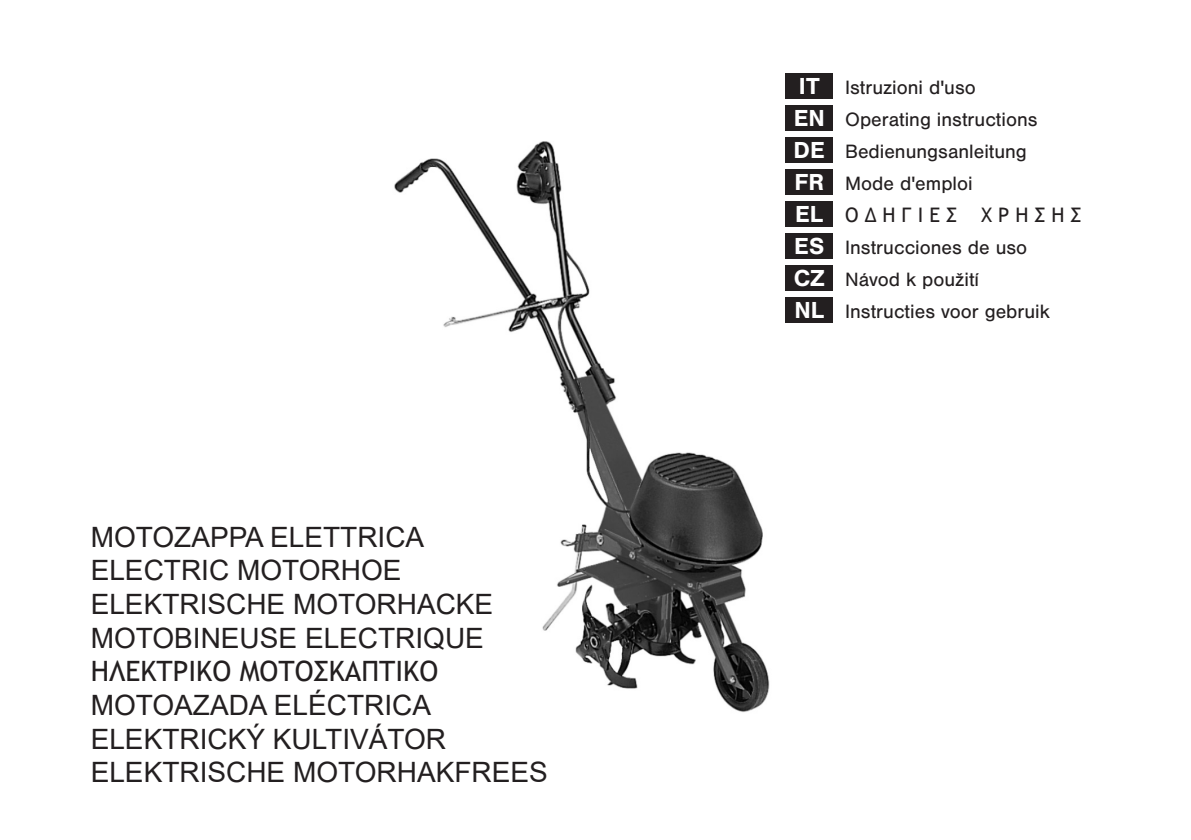
<style>
.page{position:relative;width:1191px;height:840px;background:#fff}
.page>*{position:absolute;margin:0;border:0;box-sizing:border-box;transform-origin:0 0}
.t1{font:28px "Arial";color:#231f20}
.t2{font:28px "Trebuchet MS";color:#231f20}
.t3{font:700 24px "Nimbus San";color:#fff}
.t4{font:20px "Nimbus San";color:#231f20}
.t5{font:20px "Trebuchet MS";color:#231f20}
</style>
<div class="page">
<img style="left:394px;top:130px;width:400px;height:582px">
<div style="left:785px;top:73px;width:48px;height:25px;background:#231f20"></div>
<div style="left:785px;top:105px;width:48px;height:25px;background:#231f20"></div>
<div style="left:785px;top:137px;width:48px;height:25px;background:#231f20"></div>
<div style="left:785px;top:169px;width:48px;height:25px;background:#231f20"></div>
<div style="left:785px;top:201px;width:48px;height:25px;background:#231f20"></div>
<div style="left:785px;top:233px;width:48px;height:25px;background:#231f20"></div>
<div style="left:785px;top:265px;width:48px;height:25px;background:#231f20"></div>
<div style="left:785px;top:297px;width:48px;height:25px;background:#231f20"></div>
<p class="t1" style="left:91px;top:517px;width:335px">MOTOZAPPA ELETTRICA</p>
<p class="t1" style="left:91px;top:551px;width:312px">ELECTRIC MOTORHOE</p>
<p class="t1" style="left:91px;top:584px;width:404px">ELEKTRISCHE MOTORHACKE</p>
<p class="t1" style="left:91px;top:618px;width:395px">MOTOBINEUSE ELECTRIQUE</p>
<p class="t2" style="left:91px;top:653px;width:349px">ΗΛΕΚΤΡΙΚΟ ΜΟΤΟΣΚΑΠΤΙΚΟ</p>
<p class="t1" style="left:91px;top:685px;width:342px">MOTOAZADA ELÉCTRICA</p>
<p class="t1" style="left:91px;top:719px;width:357px">ELEKTRICKÝ KULTIVÁTOR</p>
<p class="t1" style="left:91px;top:752px;width:458px">ELEKTRISCHE MOTORHAKFREES</p>
<p class="t3" style="left:799px;top:72px;width:22px">IT</p>
<p class="t4" style="left:845px;top:76px;width:132px">Istruzioni d'uso</p>
<p class="t3" style="left:793px;top:104px;width:33px">EN</p>
<p class="t4" style="left:845px;top:108px;width:194px">Operating instructions</p>
<p class="t3" style="left:793px;top:136px;width:33px">DE</p>
<p class="t4" style="left:845px;top:140px;width:183px">Bedienungsanleitung</p>
<p class="t3" style="left:794px;top:168px;width:31px">FR</p>
<p class="t4" style="left:845px;top:172px;width:129px">Mode d'emploi</p>
<p class="t3" style="left:795px;top:200px;width:30px">EL</p>
<p class="t5" style="left:845px;top:202px;width:238px">O Δ Η Γ Ι Ε Σ Χ Ρ Η Σ Η Σ</p>
<p class="t3" style="left:794px;top:232px;width:32px">ES</p>
<p class="t4" style="left:845px;top:236px;width:184px">Instrucciones de uso</p>
<p class="t3" style="left:793px;top:264px;width:33px">CZ</p>
<p class="t4" style="left:845px;top:268px;width:135px">Návod k použití</p>
<p class="t3" style="left:794px;top:296px;width:31px">NL</p>
<p class="t4" style="left:845px;top:300px;width:206px">Instructies voor gebruik</p>
</div>
